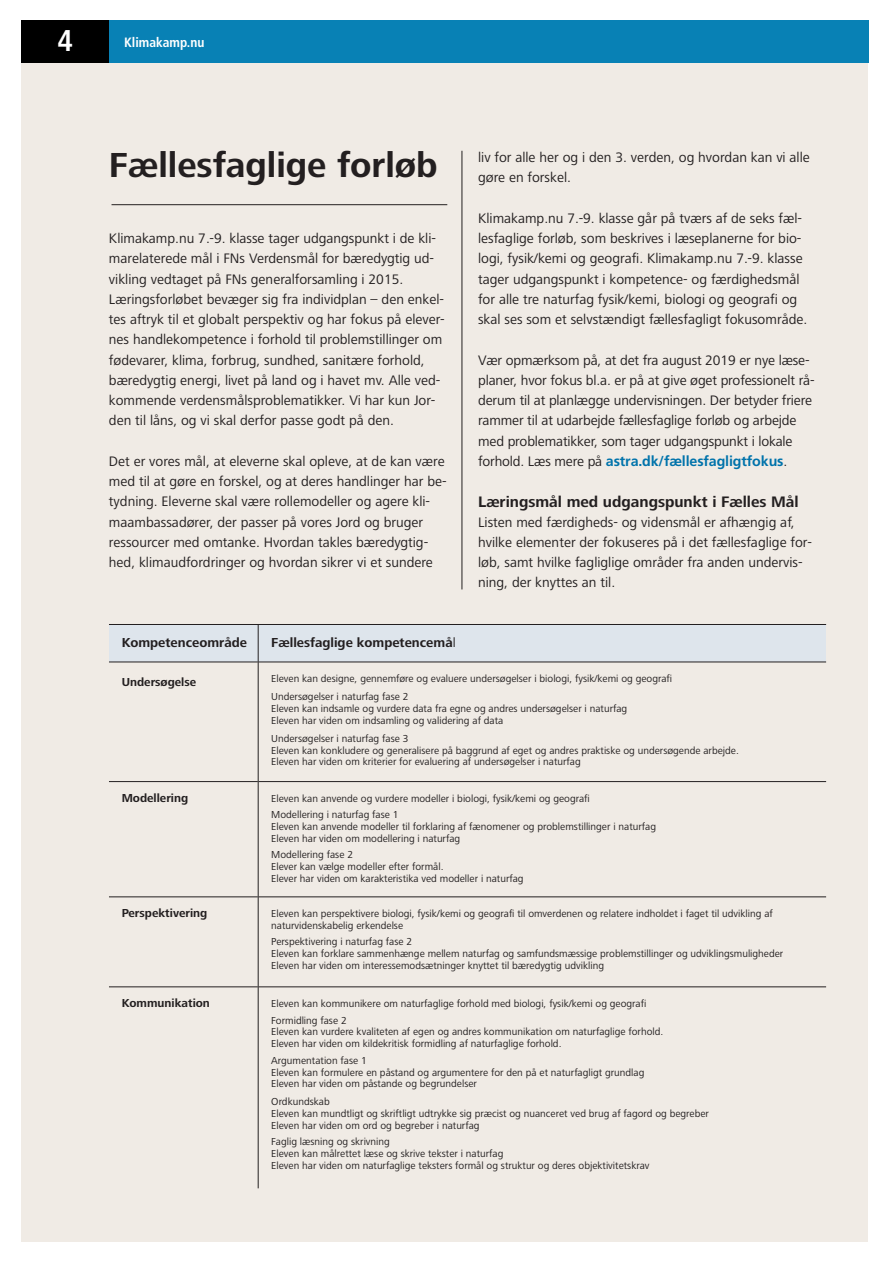
<style>
.page{position:relative;width:893px;height:1264px;background:#fff}
.page>*{position:absolute;margin:0;border:0;box-sizing:border-box;transform-origin:0 0}
.t1{font:700 36px "Frutiger Next LT";color:#231f20}
.t2{font:700 condensed 30px "Frutiger LT Std";color:#fff}
.t3{font:700 15.75px "Frutiger Next LT";color:#231f20}
.t4{font:14.25px/20.2px "Frutiger Next LT";color:#231f20}
.t5{font:700 14.25px "Frutiger LT Std";letter-spacing:-.01em;color:#0073ab}
.t6{font:700 13.5px "Frutiger Next LT";color:#231f20}
.t7{font:700 condensed 13.5px "Frutiger LT Std";color:#fff}
.t8{font:700 12px "Frutiger Next LT";color:#231f20}
.t9{font:10.5px/11.9px "Frutiger Next LT";color:#231f20}
.s1{font-family:"Frutiger Next LT";font-weight:400;color:#231f20}
.s2{font-weight:400}
</style>
<div class="page">
<div style="left:21px;top:54px;width:847px;height:1188px;background:#f0ebe5"></div>
<div style="left:21px;top:20px;width:847px;height:42px;background:#0881b5"></div>
<div style="left:21px;top:20px;width:88px;height:42px;background:#000"></div>
<hr style="left:462px;top:151px;width:1px;height:438px;background:#231f20">
<div style="left:109px;top:624px;width:149px;height:38px;background:#dee5ec"></div>
<div style="left:258px;top:624px;width:568px;height:38px;background:#dee5ec"></div>
<hr style="left:258px;top:625px;width:1px;height:563px;background:#231f20">
<hr style="left:109px;top:624px;width:717px;height:1px;background:#231f20">
<hr style="left:109px;top:662px;width:149px;height:1px;background:#231f20">
<hr style="left:259px;top:662px;width:567px;height:1px;background:#231f20">
<hr style="left:109px;top:781px;width:149px;height:1px;background:#231f20">
<hr style="left:259px;top:781px;width:567px;height:1px;background:#231f20">
<hr style="left:109px;top:896px;width:149px;height:1px;background:#231f20">
<hr style="left:259px;top:896px;width:567px;height:1px;background:#231f20">
<hr style="left:109px;top:986px;width:149px;height:1px;background:#231f20">
<hr style="left:259px;top:986px;width:567px;height:1px;background:#231f20">
<hr style="left:112px;top:204px;width:335px;height:1px;background:#231f20">
<h2 class="t2" style="left:57px;top:23px;width:17px">4</h2>
<p class="t7" style="left:124px;top:34px;width:82px">Klimakamp.nu</p>
<h1 class="t1" style="left:109px;top:145px;width:330px">Fællesfaglige forløb</h1>
<p class="t4" style="left:109px;top:228px;width:337px">Klimakamp.nu 7.-9. klasse tager udgangspunkt i de kli&shy;marelaterede mål i FNs Verdensmål for bæredygtig ud&shy;vikling vedtaget på FNs generalforsamling i 2015.<br>Læringsforløbet bevæger sig fra individplan – den enkel&shy;tes aftryk til et globalt perspektiv og har fokus på elever&shy;nes handlekompetence i forhold til problemstillinger om fødevarer, klima, forbrug, sundhed, sanitære forhold, bæredygtig energi, livet på land og i havet mv. Alle ved&shy;kommende verdensmålsproblematikker. Vi har kun Jor&shy;den til låns, og vi skal derfor passe godt på den.</p>
<p class="t4" style="left:109px;top:451px;width:339px">Det er vores mål, at eleverne skal opleve, at de kan være med til at gøre en forskel, og at deres handlinger har be&shy;tydning. Eleverne skal være rollemodeller og agere kli&shy;maambassadører, der passer på vores Jord og bruger ressourcer med omtanke. Hvordan takles bæredygtig&shy;hed, klimaudfordringer og hvordan sikrer vi et sundere</p>
<h3 class="t4" style="left:478px;top:147px;width:333px">liv for alle her og i den 3. verden, og hvordan kan vi alle gøre en forskel.</h3>
<p class="t4" style="left:478px;top:208px;width:331px">Klimakamp.nu 7.-9. klasse går på tværs af de seks fæl&shy;lesfaglige forløb, som beskrives i læseplanerne for bio&shy;logi, fysik/kemi og geografi. Klimakamp.nu 7.-9. klasse tager udgangspunkt i kompetence- og færdighedsmål for alle tre naturfag fysik/kemi, biologi og geografi og skal ses som et selvstændigt fællesfagligt fokusområde.</p>
<p class="t4" style="left:478px;top:350px;width:338px">Vær opmærksom på, at det fra august 2019 er nye læse&shy;planer, hvor fokus bl.a. er på at give øget professionelt rå&shy;derum til at planlægge undervisningen. Der betyder friere rammer til at udarbejde fællesfaglige forløb og arbejde med problematikker, som tager udgangspunkt i lokale</p>
<h3 class="t5" style="left:478px;top:455px;width:311px"><span class="s1">forhold. Læs mere på</span> astra.dk/fællesfagligtfokus<span class="s1">.</span></h3>
<h3 class="t3" style="left:478px;top:493px;width:322px">Læringsmål med udgangspunkt i Fælles Mål</h3>
<h3 class="t4" style="left:478px;top:512px;width:335px">Listen med færdigheds- og vidensmål er afhængig af, hvilke elementer der fokuseres på i det fællesfaglige for&shy;løb, samt hvilke fagliglige områder fra anden undervis&shy;ning, der knyttes an til.</h3>
<p class="t6" style="left:122px;top:635px;width:127px">Kompetenceområde</p>
<p class="t6" style="left:271px;top:635px;width:186px">Fællesfaglige kompetencemå<span class="s2">l</span></p>
<p class="t8" style="left:122px;top:675px;width:76px">Undersøgelse</p>
<p class="t9" style="left:271px;top:670px;width:402px;line-height:17.9px">Eleven kan designe, gennemføre og evaluere undersøgelser i biologi, fysik/kemi og geografi<br>Undersøgelser i naturfag fase 2</p>
<p class="t9" style="left:271px;top:703px;width:357px">Eleven kan indsamle og vurdere data fra egne og andres undersøgelser i naturfag<br>Eleven har viden om indsamling og validering af data</p>
<p class="t9" style="left:271px;top:732px;width:469px">Undersøgelser i naturfag fase 3<br>Eleven kan konkludere og generalisere på baggrund af eget og andres praktiske og undersøgende arbejde.<br>Eleven har viden om kriterier for evaluering af undersøgelser i naturfag</p>
<p class="t8" style="left:122px;top:791px;width:68px">Modellering</p>
<p class="t9" style="left:271px;top:790px;width:320px;line-height:16.4px">Eleven kan anvende og vurdere modeller i biologi, fysik/kemi og geografi<br>Modellering i naturfag fase 1</p>
<p class="t9" style="left:271px;top:821px;width:386px">Eleven kan anvende modeller til forklaring af fænomener og problemstillinger i naturfag<br>Eleven har viden om modellering i naturfag</p>
<p class="t9" style="left:271px;top:849px;width:254px">Modellering fase 2<br>Elever kan vælge modeller efter formål.<br>Elever har viden om karakteristika ved modeller i naturfag</p>
<p class="t8" style="left:122px;top:906px;width:87px">Perspektivering</p>
<p class="t9" style="left:271px;top:908px;width:503px">Eleven kan perspektivere biologi, fysik/kemi og geografi til omverdenen og relatere indholdet i faget til udvikling af naturvidenskabelig erkendelse</p>
<p class="t9" style="left:271px;top:936px;width:514px">Perspektivering i naturfag fase 2<br>Eleven kan forklare sammenhænge mellem naturfag og samfundsmæssige problemstillinger og udviklingsmuligheder<br>Eleven har viden om interessemodsætninger knyttet til bæredygtig udvikling</p>
<p class="t8" style="left:122px;top:996px;width:90px">Kommunikation</p>
<p class="t9" style="left:271px;top:996px;width:377px;line-height:16.4px">Eleven kan kommunikere om naturfaglige forhold med biologi, fysik/kemi og geografi<br>Formidling fase 2</p>
<p class="t9" style="left:271px;top:1026px;width:394px">Eleven kan vurdere kvaliteten af egen og andres kommunikation om naturfaglige forhold.<br>Eleven har viden om kildekritisk formidling af naturfaglige forhold.</p>
<p class="t9" style="left:271px;top:1054px;width:375px">Argumentation fase 1<br>Eleven kan formulere en påstand og argumentere for den på et naturfagligt grundlag<br>Eleven har viden om påstande og begrundelser</p>
<p class="t9" style="left:271px;top:1096px;width:439px">Ordkundskab<br>Eleven kan mundtligt og skriftligt udtrykke sig præcist og nuanceret ved brug af fagord og begreber<br>Eleven har viden om ord og begreber i naturfag</p>
<p class="t9" style="left:271px;top:1136px;width:380px">Faglig læsning og skrivning<br>Eleven kan målrettet læse og skrive tekster i naturfag<br>Eleven har viden om naturfaglige teksters formål og struktur og deres objektivitetskrav</p>
</div>
